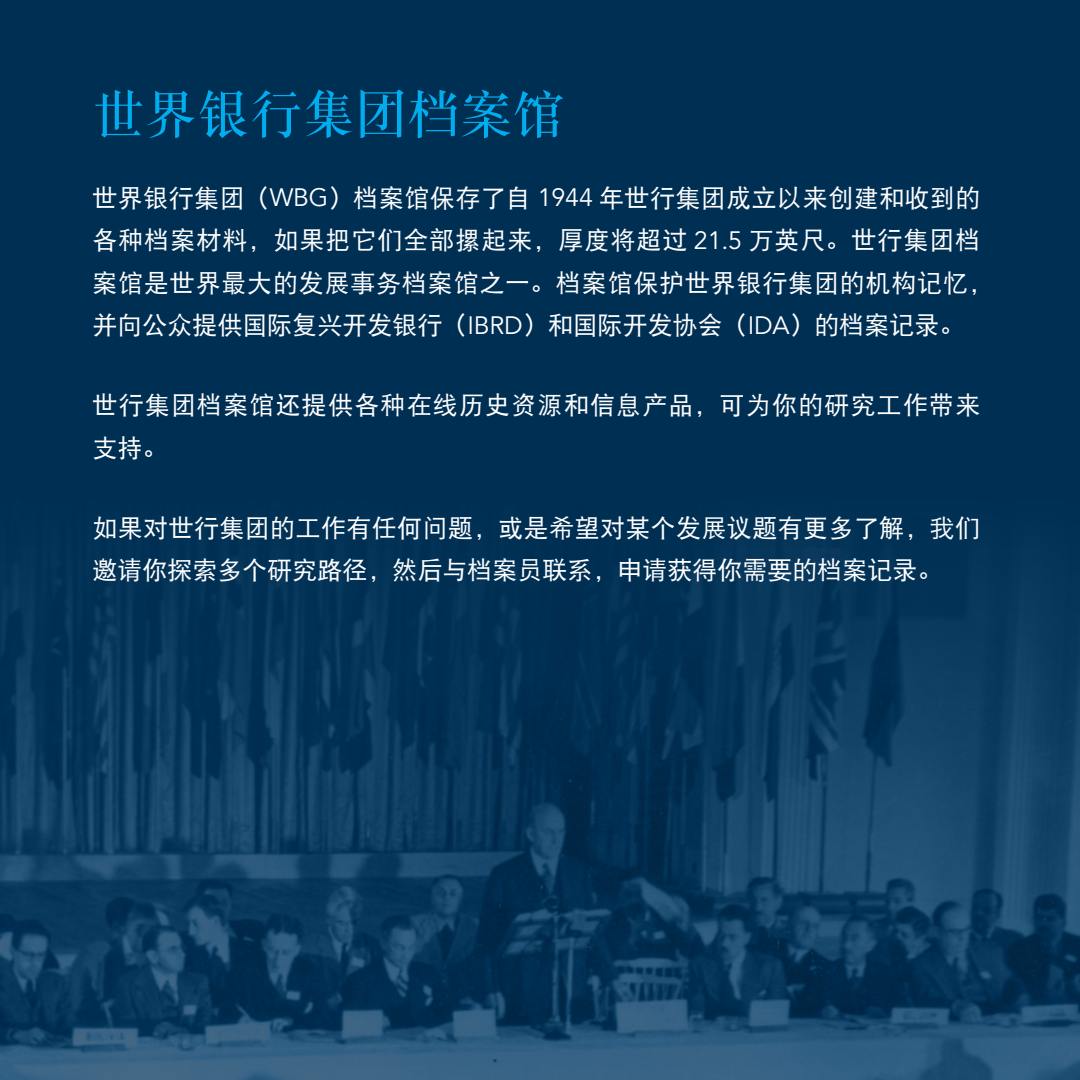
<style>
.page{position:relative;width:1080px;height:1080px;background:#002f54}
.page>*{position:absolute;margin:0;border:0;box-sizing:border-box;transform-origin:0 0}
.t1{font:52.5px "DFP Song W7";color:#00aeef}
.t2{font:25px/42.5px "DFP Hei W5";letter-spacing:.02em;color:#fff}
.t3{font:25px/42.5px "DFP Hei W5";letter-spacing:.05em;color:#fff}
.s1{font-family:"Avenir LT Std"}
</style>
<div class="page">
<img style="left:0;top:548px;width:1080px;height:532px">
<h1 class="t1" style="left:92px;top:86px;width:474px">世界银行集团档案馆</h1>
<p class="t2" style="left:92px;top:176px;width:902px">世界银行集团（<span class="s1">WBG</span>）档案馆保存了自 <span class="s1">1944</span> 年世行集团成立以来创建和收到的各种档案材料，如果把它们全部摞起来，厚度将超过 <span class="s1">21.5</span> 万英尺。世行集团档案馆是世界最大的发展事务档案馆之一。档案馆保护世界银行集团的机构记忆，并向公众提供国际复兴开发银行（<span class="s1">IBRD</span>）和国际开发协会（<span class="s1">IDA</span>）的档案记录。</p>
<p class="t3" style="left:92px;top:384px;width:889px">世行集团档案馆还提供各种在线历史资源和信息产品，可为你的研究工作带来支持。</p>
<p class="t2" style="left:92px;top:506px;width:889px">如果对世行集团的工作有任何问题，或是希望对某个发展议题有更多了解，我们邀请你探索多个研究路径，然后与档案员联系，申请获得你需要的档案记录。</p>
</div>
